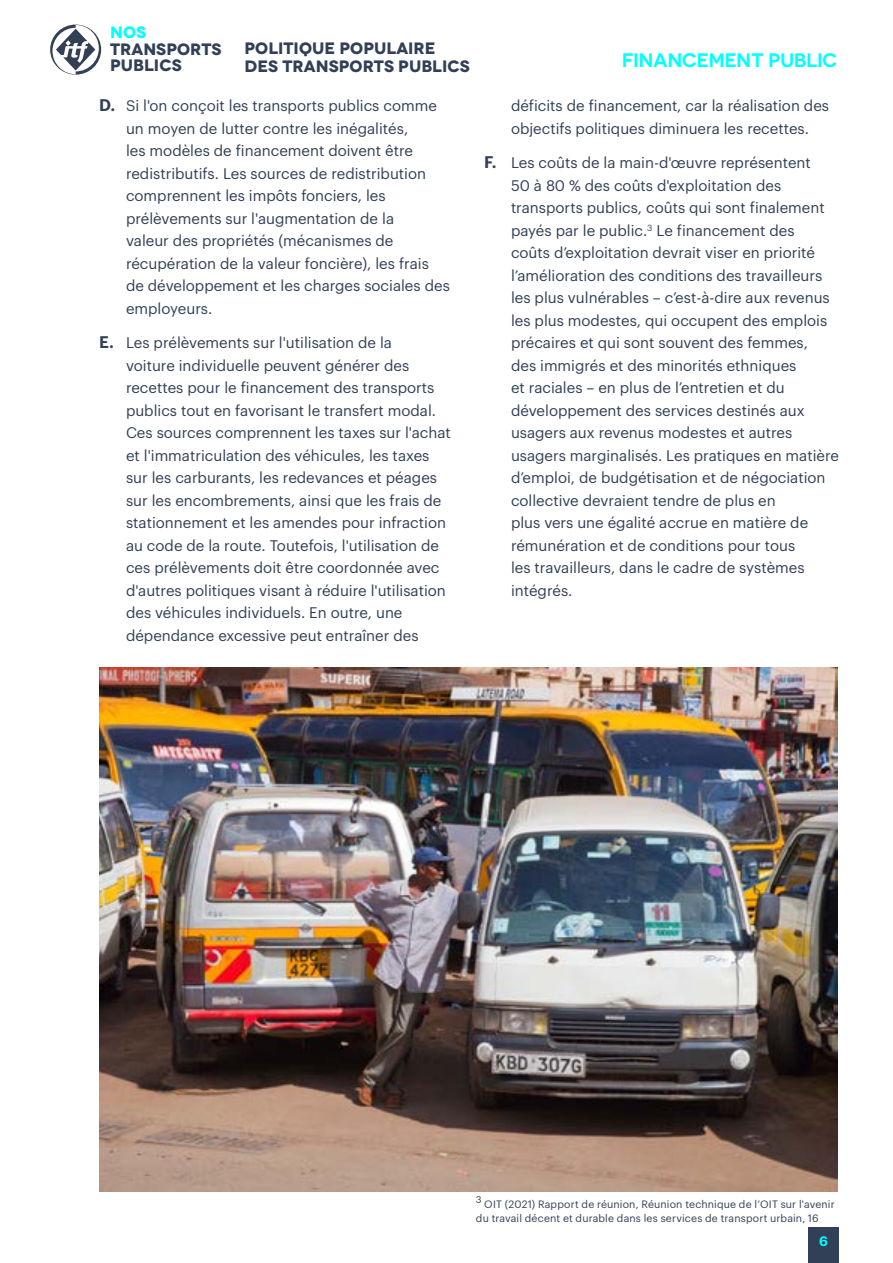
<style>
.page{position:relative;width:893px;height:1263px;background:#fff}
.page>*{position:absolute;margin:0;border:0;box-sizing:border-box;transform-origin:0 0}
.t1{font:600 19.5px "Novecentosanswide";color:#0ff}
.t2{font:700 expanded 16.5px/18px "Novecento";color:#314056}
.t3{font:700 expanded 16.5px "Novecento";color:#0ff}
.t4{font:15px/22.5px "Graphik";color:#314056}
.t5{font:600 13.5px "Graphik";color:#0ff}
.t6{font:10.5px/13.5px "Graphik";letter-spacing:.015em;color:#314056}
.t7{font:9.6px "Graphik";color:#314056}
.s1{font-weight:600;font-size:16.5px}
</style>
<div class="page">
<div style="left:808px;top:1227px;width:31px;height:36px;background:#314056"></div>
<svg style="left:50px;top:25px;width:51px;height:50px"></svg>
<img style="left:99px;top:668px;width:739px;height:523px">
<p class="t3" style="left:110px;top:22px;width:38px">NOS</p>
<p class="t2" style="left:110px;top:41px;width:113px;line-height:16.5px">TRANSPORTS<br>PUBLICS</p>
<p class="t4" style="left:126px;top:93px;width:325px;text-indent:-27px"><span class="s1">d.</span> Si l'on conçoit les transports publics comme un moyen de lutter contre les inégalités,<br>les modèles de financement doivent être redistributifs. Les sources de redistribution comprennent les impôts fonciers, les prélèvements sur l'augmentation de la<br>valeur des propriétés (mécanismes de récupération de la valeur foncière), les frais de développement et les charges sociales des employeurs.</p>
<p class="t4" style="left:126px;top:330px;width:326px;text-indent:-27px"><span class="s1">e.</span> Les prélèvements sur l'utilisation de la<br>voiture individuelle peuvent générer des recettes pour le financement des transports publics tout en favorisant le transfert modal.<br>Ces sources comprennent les taxes sur l'achat et l'immatriculation des véhicules, les taxes sur les carburants, les redevances et péages sur les encombrements, ainsi que les frais de stationnement et les amendes pour infraction au code de la route. Toutefois, l'utilisation de ces prélèvements doit être coordonnée avec d'autres politiques visant à réduire l'utilisation des véhicules individuels. En outre, une dépendance excessive peut entraîner des</p>
<p class="t2" style="left:244px;top:39px;width:227px">POLITIQUE POPULAIRE<br>DES TRANSPORTS PUBLICS</p>
<h1 class="t1" style="left:622px;top:49px;width:217px">FINANCEMENT PUBLIC</h1>
<p class="t4" style="left:511px;top:93px;width:320px">déficits de financement, car la réalisation des objectifs politiques diminuera les recettes.</p>
<p class="t4" style="left:511px;top:150px;width:329px;text-indent:-27px"><span class="s1">f.</span> Les coûts de la main-d'œuvre représentent<br>50 à 80 % des coûts d'exploitation des transports publics, coûts qui sont finalement payés par le public.<sup>3</sup> Le financement des<br>coûts d’exploitation devrait viser en priorité l’amélioration des conditions des travailleurs les plus vulnérables – c’est-à-dire aux revenus les plus modestes, qui occupent des emplois précaires et qui sont souvent des femmes,<br>des immigrés et des minorités ethniques<br>et raciales – en plus de l’entretien et du développement des services destinés aux usagers aux revenus modestes et autres usagers marginalisés. Les pratiques en matière d’emploi, de budgétisation et de négociation collective devraient tendre de plus en<br>plus vers une égalité accrue en matière de rémunération et de conditions pour tous<br>les travailleurs, dans le cadre de systèmes intégrés.</p>
<p class="t7" style="left:476px;top:1192px;width:7px">3</p>
<p class="t6" style="left:476px;top:1196px;width:360px;text-indent:8px">OIT (2021) Rapport de réunion, Réunion technique de l’OIT sur l'avenir du travail décent et durable dans les services de transport urbain, 16</p>
<p class="t5" style="left:819px;top:1230px;width:10px">6</p>
</div>
